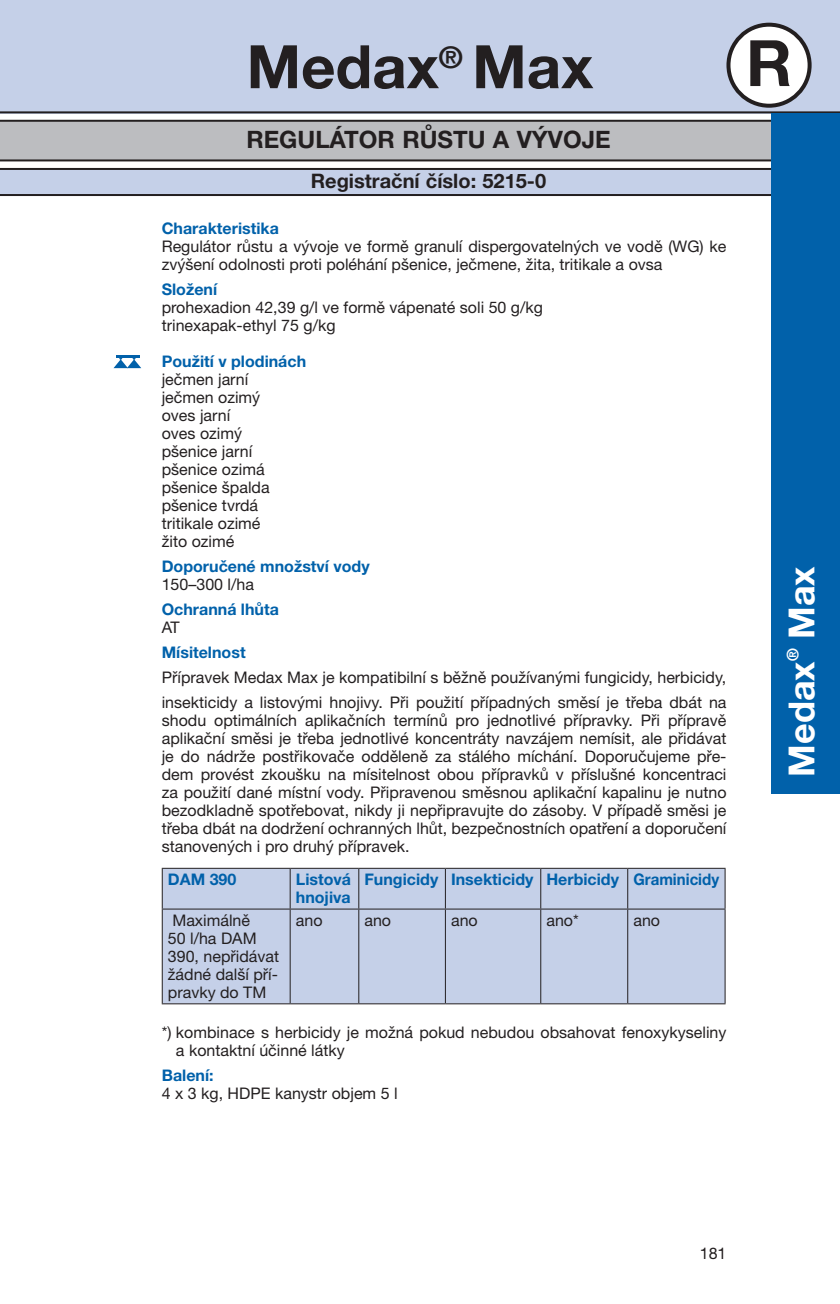
<style>
.page{position:relative;width:840px;height:1304px;background:#fff}
.page>*{position:absolute;margin:0;border:0;box-sizing:border-box;transform-origin:0 0}
.t1{font:700 64px "Helvetica Neue LT Pro";color:#231f20}
.t2{font:700 60px "Helvetica Neue LT Pro";color:#231f20}
.t3{font:700 36px "Helvetica Neue LT Pro";color:#fff}
.t4{font:700 24px "Helvetica Neue LT Pro";color:#231f20}
.t5{font:700 20px "Helvetica Neue LT Pro";color:#231f20}
.t6{font:16px/18px "Helvetica Neue LT Pro";color:#231f20}
.t7{font:700 16px/18px "Helvetica Neue LT Pro";color:#0161aa}
.t8{font:700 16px "Helvetica Neue LT Pro";color:#fff}
</style>
<div class="page">
<div style="left:0;top:121px;width:839px;height:39px;background:#bcbdc0"></div>
<hr style="left:0;top:120px;width:839px;height:2px;background:#231f20">
<hr style="left:0;top:159px;width:839px;height:2px;background:#231f20">
<div style="left:0;top:169px;width:839px;height:26px;background:#c5d0e8"></div>
<hr style="left:0;top:194px;width:839px;height:2px;background:#231f20">
<hr style="left:0;top:168px;width:839px;height:2px;background:#231f20">
<div style="left:0;top:0;width:839px;height:113px;background:#c5d0e8"></div>
<hr style="left:0;top:111px;width:839px;height:2px;background:#231f20">
<div style="left:728px;top:25px;width:81px;height:81px;background:#fff;border-radius:50%"></div>
<div style="left:726px;top:23px;width:85px;height:85px;border:4px solid #231f20;border-radius:50%"></div>
<div style="left:771px;top:113px;width:68px;height:681px;background:#0161aa"></div>
<div style="left:163px;top:869px;width:561px;height:134px;background:#c5d0e8"></div>
<hr style="left:289px;top:869px;width:1px;height:40px;background:#231f20">
<hr style="left:358px;top:869px;width:1px;height:40px;background:#231f20">
<hr style="left:444px;top:869px;width:1px;height:40px;background:#231f20">
<hr style="left:540px;top:869px;width:1px;height:40px;background:#231f20">
<hr style="left:162px;top:909px;width:128px;height:1px;background:#231f20">
<hr style="left:290px;top:909px;width:68px;height:1px;background:#231f20">
<hr style="left:289px;top:910px;width:1px;height:93px;background:#231f20">
<hr style="left:358px;top:909px;width:87px;height:1px;background:#231f20">
<hr style="left:358px;top:910px;width:1px;height:93px;background:#231f20">
<hr style="left:445px;top:909px;width:95px;height:1px;background:#231f20">
<hr style="left:444px;top:910px;width:1px;height:93px;background:#231f20">
<hr style="left:540px;top:909px;width:87px;height:1px;background:#231f20">
<hr style="left:540px;top:910px;width:1px;height:93px;background:#231f20">
<hr style="left:627px;top:909px;width:98px;height:1px;background:#231f20">
<hr style="left:627px;top:869px;width:1px;height:40px;background:#231f20">
<hr style="left:627px;top:910px;width:1px;height:93px;background:#231f20">
<hr style="left:162px;top:868px;width:128px;height:1px;background:#231f20">
<hr style="left:162px;top:869px;width:1px;height:40px;background:#231f20">
<hr style="left:290px;top:868px;width:68px;height:1px;background:#231f20">
<hr style="left:358px;top:868px;width:87px;height:1px;background:#231f20">
<hr style="left:445px;top:868px;width:95px;height:1px;background:#231f20">
<hr style="left:540px;top:868px;width:87px;height:1px;background:#231f20">
<hr style="left:627px;top:868px;width:98px;height:1px;background:#231f20">
<hr style="left:724px;top:869px;width:1px;height:40px;background:#231f20">
<hr style="left:162px;top:910px;width:1px;height:93px;background:#231f20">
<hr style="left:724px;top:910px;width:1px;height:93px;background:#231f20">
<hr style="left:162px;top:1003px;width:128px;height:1px;background:#231f20">
<hr style="left:290px;top:1003px;width:68px;height:1px;background:#231f20">
<hr style="left:358px;top:1003px;width:87px;height:1px;background:#231f20">
<hr style="left:445px;top:1003px;width:95px;height:1px;background:#231f20">
<hr style="left:540px;top:1003px;width:87px;height:1px;background:#231f20">
<hr style="left:627px;top:1003px;width:98px;height:1px;background:#231f20">
<hr style="left:116px;top:355px;width:23px;height:3px;background:#0161aa">
<svg style="left:113px;top:358px;width:28px;height:10px"></svg>
<h2 class="t2" style="left:246px;top:29px;width:348px">Medax<sup>®</sup> Max</h2>
<h1 class="t1" style="left:745px;top:23px;width:48px">R</h1>
<h3 class="t4" style="left:246px;top:124px;width:365px">REGULÁTOR RŮSTU A VÝVOJE</h3>
<p class="t5" style="left:310px;top:168px;width:237px">Registrační číslo: 5215-0</p>
<p class="t7" style="left:162px;top:218px;width:119px">Charakteristika</p>
<p class="t6" style="left:162px;top:237px;width:566px">Regulátor růstu a vývoje ve formě granulí dispergovatelných ve vodě (WG) ke zvýšení odolnosti proti poléhání pšenice, ječmene, žita, tritikale a ovsa</p>
<p class="t7" style="left:162px;top:280px;width:57px">Složení</p>
<p class="t6" style="left:162px;top:298px;width:382px">prohexadion 42,39 g/l ve formě vápenaté soli 50 g/kg trinexapak-ethyl 75 g/kg</p>
<p class="t7" style="left:162px;top:352px;width:146px">Použití v plodinách</p>
<p class="t6" style="left:162px;top:370px;width:109px">ječmen jarní ječmen ozimý oves jarní<br>oves ozimý pšenice jarní pšenice ozimá pšenice špalda pšenice tvrdá tritikale ozimé žito ozimé</p>
<p class="t7" style="left:162px;top:557px;width:209px">Doporučené množství vody</p>
<p class="t6" style="left:162px;top:575px;width:94px">150–300 l/ha</p>
<p class="t7" style="left:162px;top:600px;width:119px">Ochranná lhůta</p>
<p class="t6" style="left:162px;top:618px;width:20px">AT</p>
<p class="t7" style="left:162px;top:643px;width:85px">Mísitelnost</p>
<p class="t6" style="left:162px;top:665px;width:566px;line-height:25px">Přípravek Medax Max je kompatibilní s běžně používanými fungicidy, herbicidy, insekticidy a listovými hnojivy. Při použití případných směsí je třeba dbát na</p>
<p class="t6" style="left:162px;top:711px;width:566px;text-align:justify">shodu optimálních aplikačních termínů pro jednotlivé přípravky. Při přípravě aplikační směsi je třeba jednotlivé koncentráty navzájem nemísit, ale přidávat je do nádrže postřikovače odděleně za stálého míchání. Doporučujeme pře&shy;dem provést zkoušku na mísitelnost obou přípravků v příslušné koncentraci za použití dané místní vody. Připravenou směsnou aplikační kapalinu je nutno bezodkladně spotřebovat, nikdy ji nepřipravujte do zásoby. V případě směsi je třeba dbát na dodržení ochranných lhůt, bezpečnostních opatření a doporučení stanovených i pro druhý přípravek.</p>
<p class="t7" style="left:168px;top:870px;width:70px">DAM 390</p>
<p class="t7" style="left:296px;top:870px;width:57px">Listová hnojiva</p>
<p class="t7" style="left:364px;top:870px;width:356px">Fungicidy Insekticidy Herbicidy Graminicidy</p>
<p class="t6" style="left:168px;top:911px;width:113px">Maximálně<br>50 l/ha DAM<br>390, nepřidávat žádné další pří&shy;pravky do TM</p>
<p class="t6" style="left:296px;top:911px;width:28px">ano</p>
<p class="t6" style="left:364px;top:911px;width:28px">ano</p>
<p class="t6" style="left:451px;top:911px;width:28px">ano</p>
<p class="t6" style="left:546px;top:911px;width:34px">ano*</p>
<p class="t6" style="left:633px;top:911px;width:28px">ano</p>
<p class="t6" style="left:176px;top:1023px;width:551px;text-indent:-14px">*) kombinace s herbicidy je možná pokud nebudou obsahovat fenoxykyseliny a kontaktní účinné látky</p>
<p class="t7" style="left:162px;top:1066px;width:53px">Balení:</p>
<p class="t6" style="left:162px;top:1084px;width:237px">4 x 3 kg, HDPE kanystr objem 5 l</p>
<p class="t6" style="left:699px;top:1244px;width:28px">181</p>
<h3 class="t3" style="left:778px;top:639px;width:74px;rotate:-90deg">Max</h3>
<p class="t8" style="left:782px;top:661px;width:14px;rotate:-90deg">®</p>
<h3 class="t3" style="left:778px;top:777px;width:117px;rotate:-90deg">Medax</h3>
</div>
